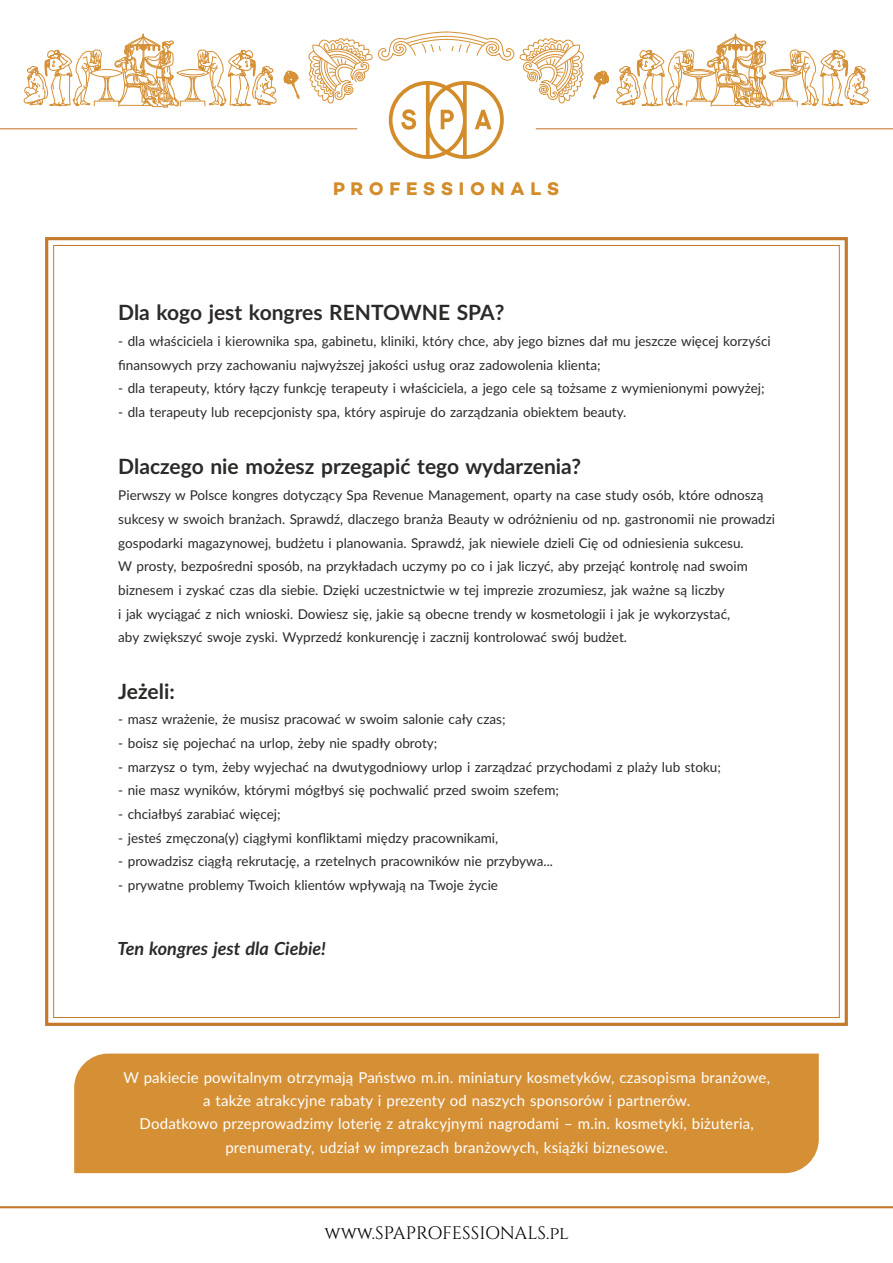
<style>
.page{position:relative;width:893px;height:1263px;background:#fff}
.page>*{position:absolute;margin:0;border:0;box-sizing:border-box;transform-origin:0 0}
.t1{font:700 21px "Lato";color:#2b2a29}
.t2{font:18.6px "Campton Bold DEMO";letter-spacing:.305em;color:#d28c2a}
.t3{font:italic 700 18px "Lato";color:#2b2a29}
.t4{font:18px "Cinzel";color:#000}
.t5{font:15px/23.4px "Lato";letter-spacing:.015em;color:#fff;text-align:center}
.t6{font:13.5px/23.7px "Lato";color:#2b2a29}
</style>
<div class="page">
<svg style="left:593px;top:71px;width:16px;height:29px"></svg>
<svg style="left:283px;top:71px;width:16px;height:29px"></svg>
<svg style="left:616px;top:34px;width:253px;height:74px"></svg>
<svg style="left:23px;top:34px;width:254px;height:74px"></svg>
<svg style="left:308px;top:31px;width:276px;height:128px"></svg>
<hr style="left:0;top:128px;width:357px;height:1px;background:#c4792b">
<hr style="left:536px;top:128px;width:357px;height:1px;background:#c4792b">
<div style="left:45px;top:237px;width:803px;height:789px;border:3px solid #c4792b"></div>
<hr style="left:0;top:1206px;width:893px;height:2px;background:#c4792b">
<div style="left:74px;top:1053px;width:745px;height:120px;background:#d59035"></div>
<h2 class="t2" style="left:333px;top:180px;width:228px">PROFESSIONALS</h2>
<h1 class="t1" style="left:118px;top:303px;width:388px">Dla kogo jest kongres RENTOWNE SPA?</h1>
<p class="t6" style="left:118px;top:330px;width:654px">- dla właściciela i kierownika spa, gabinetu, kliniki, który chce, aby jego biznes dał mu jeszcze więcej korzyści finansowych przy zachowaniu najwyższej jakości usług oraz zadowolenia klienta;</p>
<p class="t6" style="left:118px;top:377px;width:648px">- dla terapeuty, który łączy funkcję terapeuty i właściciela, a jego cele są tożsame z wymienionymi powyżej;</p>
<p class="t6" style="left:118px;top:401px;width:510px">- dla terapeuty lub recepcjonisty spa, który aspiruje do zarządzania obiektem beauty.</p>
<h1 class="t1" style="left:118px;top:457px;width:464px">Dlaczego nie możesz przegapić tego wydarzenia?</h1>
<p class="t6" style="left:118px;top:484px;width:658px">Pierwszy w Polsce kongres dotyczący Spa Revenue Management, oparty na case study osób, które odnoszą sukcesy w swoich branżach. Sprawdź, dlaczego branża Beauty w odróżnieniu od np. gastronomii nie prowadzi gospodarki magazynowej, budżetu i planowania. Sprawdź, jak niewiele dzieli Cię od odniesienia sukcesu.<br>W prosty, bezpośredni sposób, na przykładach uczymy po co i jak liczyć, aby przejąć kontrolę nad swoim biznesem i zyskać czas dla siebie. Dzięki uczestnictwie w tej imprezie zrozumiesz, jak ważne są liczby<br>i jak wyciągać z nich wnioski. Dowiesz się, jakie są obecne trendy w kosmetologii i jak je wykorzystać,<br>aby zwiększyć swoje zyski. Wyprzedź konkurencję i zacznij kontrolować swój budżet.</p>
<h1 class="t1" style="left:118px;top:682px;width:58px">Jeżeli:</h1>
<p class="t6" style="left:118px;top:708px;width:389px">- masz wrażenie, że musisz pracować w swoim salonie cały czas;</p>
<p class="t6" style="left:118px;top:732px;width:321px">- boisz się pojechać na urlop, żeby nie spadły obroty;</p>
<p class="t6" style="left:118px;top:756px;width:604px">- marzysz o tym, żeby wyjechać na dwutygodniowy urlop i zarządzać przychodami z plaży lub stoku;</p>
<p class="t6" style="left:118px;top:779px;width:442px">- nie masz wyników, którymi mógłbyś się pochwalić przed swoim szefem;</p>
<p class="t6" style="left:118px;top:803px;width:164px">- chciałbyś zarabiać więcej;</p>
<p class="t6" style="left:118px;top:827px;width:381px">- jesteś zmęczona(y) ciągłymi konfliktami między pracownikami,</p>
<p class="t6" style="left:118px;top:850px;width:436px">- prowadzisz ciągłą rekrutację, a rzetelnych pracowników nie przybywa...</p>
<p class="t6" style="left:118px;top:874px;width:381px">- prywatne problemy Twoich klientów wpływają na Twoje życie</p>
<h3 class="t3" style="left:118px;top:941px;width:210px">Ten kongres jest dla Ciebie!</h3>
<p class="t5" style="left:123px;top:1066px;width:648px">W pakiecie powitalnym otrzymają Państwo m.in. miniatury kosmetyków, czasopisma branżowe, a także atrakcyjne rabaty i prezenty od naszych sponsorów i partnerów.<br>Dodatkowo przeprowadzimy loterię z atrakcyjnymi nagrodami – m.in. kosmetyki, biżuteria, prenumeraty, udział w imprezach branżowych, książki biznesowe.</p>
<h3 class="t4" style="left:324px;top:1221px;width:246px">www.SPAPROFESSIONALS.pl</h3>
</div>
